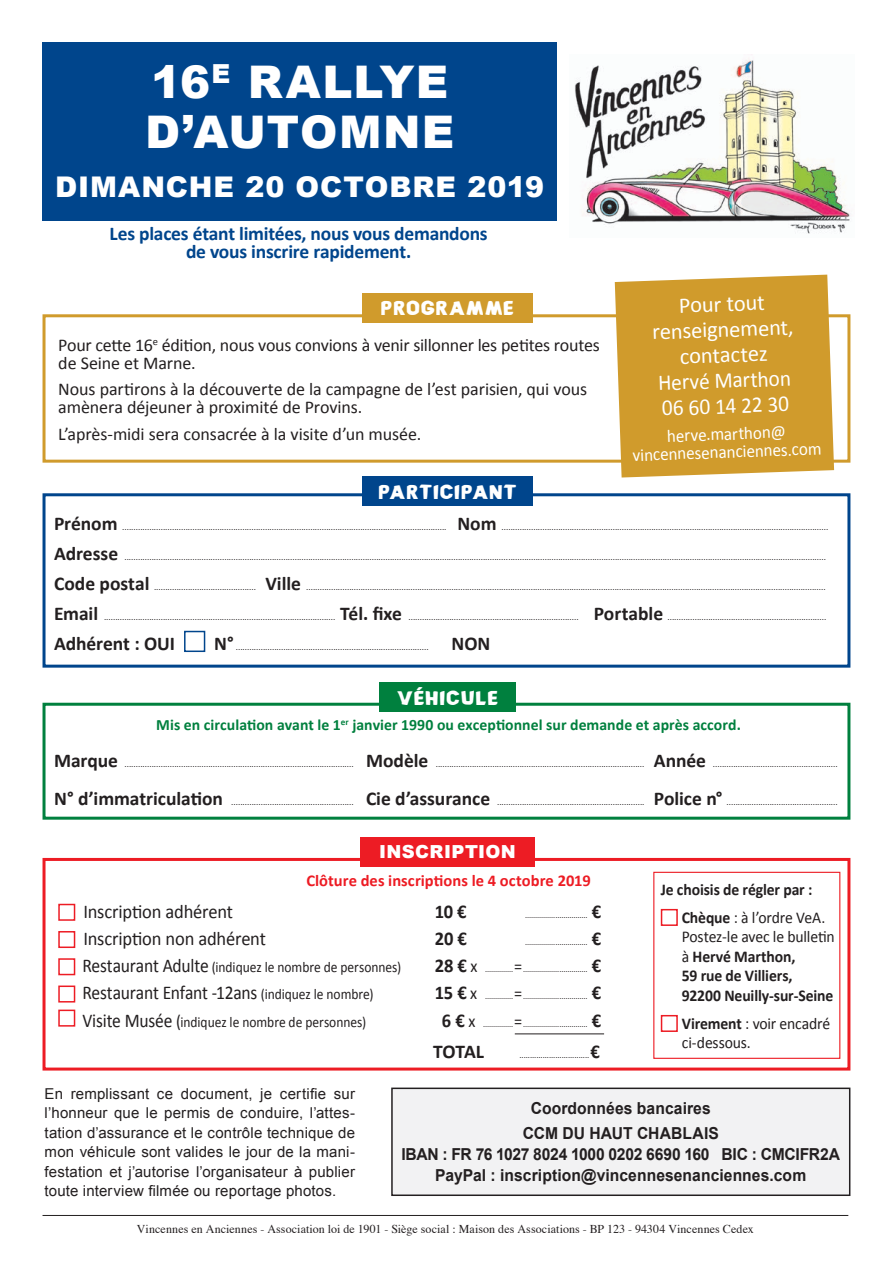
<style>
.page{position:relative;width:893px;height:1263px;background:#fff}
.page>*{position:absolute;margin:0;border:0;box-sizing:border-box;transform-origin:0 0}
.t1{font:900 45px/49.5px "Arial";letter-spacing:.025em;color:#fff}
.t2{font:900 28.5px "Arial";letter-spacing:.03em;color:#fff}
.t3{font:22.5px/25.5px "Calibri";color:#fff;text-align:center}
.t4{font:22.5px "Bronic";letter-spacing:.015em;color:#fff;scale:1.2 1}
.t5{font:700 19.5px/18px "Calibri";letter-spacing:-.01em;color:#00458c;text-align:center}
.t6{font:19.5px "Calibri";letter-spacing:-.015em;color:#231f20;scale:.95 1}
.t7{font:19.5px "Calibri";letter-spacing:-.015em;color:#231f20;scale:.9 1}
.t8{font:700 19.5px "Calibri";letter-spacing:-.005em;color:#231f20}
.t9{font:700 19.5px "Calibri";letter-spacing:-.005em;color:#231f20;scale:.95 1}
.t10{font:18px/18px "Calibri";letter-spacing:-.01em;color:#231f20}
.t11{font:18px/18px "Calibri";color:#fff;text-align:center;scale:.95 1}
.t12{font:900 18px "Arial";color:#fff}
.t13{font:700 16.5px/25.2px "Arial";color:#231f20;text-align:center;scale:.95 1}
.t14{font:700 16.5px/19.5px "Calibri";letter-spacing:-.01em;color:#231f20;scale:.95 1}
.t15{font:700 16.5px "Calibri";letter-spacing:.005em;color:#ed1c24}
.t16{font:16.5px/19.5px "Calibri";letter-spacing:-.01em;color:#231f20;scale:.95 1}
.t17{font:700 15.75px "Calibri";letter-spacing:.005em;color:#00803e}
.t18{font:15px/19.5px "Arial";letter-spacing:.015em;color:#231f20;text-align:justify}
.t19{font:15px "Calibri";color:#231f20;scale:.9 1}
.t20{font:12px "Times";letter-spacing:.005em;color:#231f20}
.t21{font:9px "Calibri";color:#231f20}
.t22{font:9px "Calibri";color:#231f20;scale:.9 1}
.t23{font:9px "Calibri";color:#231f20;scale:.95 1}
.s1{font-weight:700;font-size:19.5px}
.s2{font-size:19.5px}
.s3{font-size:18px}
.s4{font-size:15px}
.s5{font-weight:400}
.s6{font-weight:700}
</style>
<div class="page">
<hr style="left:43px;top:1215px;width:805px;height:1px;background:#231f20">
<img style="left:574px;top:60px;width:276px;height:174px">
<div style="left:43px;top:703px;width:807px;height:117px;border:3px solid #00803e"></div>
<div style="left:184px;top:631px;width:21px;height:21px;border:2px solid #00458c"></div>
<div style="left:43px;top:493px;width:807px;height:175px;border:3px solid #00458c"></div>
<div style="left:43px;top:314px;width:807px;height:149px;border:3px solid #d09b2c"></div>
<div style="left:43px;top:43px;width:514px;height:178px;background:#00458c"></div>
<div style="left:58px;top:904px;width:17px;height:17px;border:2px solid #ed1c24"></div>
<div style="left:58px;top:931px;width:17px;height:17px;border:2px solid #ed1c24"></div>
<div style="left:58px;top:958px;width:17px;height:17px;border:2px solid #ed1c24"></div>
<div style="left:58px;top:985px;width:17px;height:17px;border:2px solid #ed1c24"></div>
<div style="left:58px;top:1009px;width:17px;height:17px;border:2px solid #ed1c24"></div>
<div style="left:43px;top:858px;width:807px;height:212px;border:3px solid #ed1c24"></div>
<div style="left:661px;top:909px;width:17px;height:17px;border:2px solid #ed1c24"></div>
<div style="left:661px;top:1015px;width:17px;height:17px;border:2px solid #ed1c24"></div>
<div style="left:653px;top:872px;width:187px;height:187px;border:1px solid #ed1c24"></div>
<div style="left:360px;top:837px;width:175px;height:29px;background:#ed1c24"></div>
<div style="left:392px;top:1088px;width:458px;height:107px;background:#f2f2f3"></div>
<div style="left:391px;top:1087px;width:459px;height:109px;border:2px solid #231f20"></div>
<hr style="left:515px;top:1033px;width:89px;height:1px;background:#231f20">
<div style="left:362px;top:293px;width:171px;height:30px;background:#d09b2c"></div>
<div style="left:379px;top:682px;width:137px;height:30px;background:#00803e"></div>
<div style="left:362px;top:476px;width:171px;height:30px;background:#00458c"></div>
<div style="left:615px;top:275px;width:219px;height:202px;background:#d09b2c"></div>
<h1 class="t1" style="left:145px;top:56px;width:311px">16<sup>E</sup> RALLYE<br>D’AUTOMNE</h1>
<h2 class="t2" style="left:55px;top:167px;width:491px">DIMANCHE 20 OCTOBRE 2019</h2>
<h3 class="t5" style="left:110px;top:223px;width:380px">Les places étant limitées, nous vous demandons de vous inscrire rapidement.</h3>
<h3 class="t4" style="left:381px;top:295px;width:113px">PROGRAMME</h3>
<h3 class="t10" style="left:58px;top:335px;width:543px">Pour cette 16<sup>e</sup> édition, nous vous convions à venir sillonner les petites routes de Seine et Marne.</h3>
<h3 class="t10" style="left:58px;top:379px;width:530px">Nous partirons à la découverte de la campagne de l’est parisien, qui vous amènera déjeuner à proximité de Provins.</h3>
<h3 class="t10" style="left:58px;top:424px;width:364px">L’après-midi sera consacrée à la visite d’un musée.</h3>
<h3 class="t4" style="left:378px;top:479px;width:117px">PARTICIPANT</h3>
<h3 class="t3" style="left:651px;top:292px;width:143px;rotate:-2deg">Pour tout renseignement, contactez<br>Hervé Marthon<br>06 60 14 22 30</h3>
<h3 class="t11" style="left:632px;top:427px;width:200px;rotate:-2deg">herve.marthon@ vincennesenanciennes.com</h3>
<p class="t21" style="left:54px;top:521px;width:776px"><span class="s1">Prénom</span> ............................................................................................................................................... <span class="s1">Nom</span> ................................................................................................................................................</p>
<p class="t21" style="left:54px;top:551px;width:773px"><span class="s1">Adresse</span> .....................................................................................................................................................................................................................................................................................................................</p>
<p class="t21" style="left:54px;top:581px;width:773px"><span class="s1">Code postal</span> ............................................. <span class="s1">Ville</span> .....................................................................................................................................................................................................................................</p>
<p class="t21" style="left:54px;top:611px;width:774px"><span class="s1">Email</span> ...................................................................................................... <span class="s1">Tél. fixe</span> ........................................................................... <span class="s1">Portable</span> ......................................................................</p>
<h3 class="t8" style="left:54px;top:631px;width:123px">Adhérent : OUI</h3>
<p class="t21" style="left:214px;top:641px;width:278px"><span class="s1">N°</span> ..................................................................................... <span class="s1">NON</span></p>
<h3 class="t4" style="left:397px;top:685px;width:86px">VÉHICULE</h3>
<h3 class="t17" style="left:156px;top:715px;width:586px">Mis en circulation avant le 1<sup>er</sup> janvier 1990 ou exceptionnel sur demande et après accord.</h3>
<p class="t21" style="left:54px;top:758px;width:785px"><span class="s1">Marque</span> ..................................................................................................... <span class="s1">Modèle</span> ............................................................................................ <span class="s1">Année</span> .......................................................</p>
<p class="t21" style="left:54px;top:797px;width:785px"><span class="s1">N° d’immatriculation</span> ...................................................... <span class="s1">Cie d’assurance</span> ................................................................. <span class="s1">Police n°</span> .................................................</p>
<h3 class="t12" style="left:379px;top:838px;width:100px">INSCRIPTION</h3>
<h3 class="t15" style="left:306px;top:870px;width:286px">Clôture des inscriptions le 4 octobre 2019</h3>
<h3 class="t6" style="left:83px;top:899px;width:159px">Inscription adhérent</h3>
<h3 class="t9" style="left:435px;top:899px;width:35px">10 €</h3>
<p class="t22" style="left:525px;top:909px;width:86px">............................... <span class="s1">€</span></p>
<h3 class="t6" style="left:83px;top:926px;width:194px">Inscription non adhérent</h3>
<h3 class="t9" style="left:435px;top:926px;width:35px">20 €</h3>
<p class="t22" style="left:525px;top:936px;width:86px">............................... <span class="s1">€</span></p>
<h3 class="t19" style="left:82px;top:958px;width:356px"><span class="s2">Restaurant Adulte</span> (indiquez le nombre de personnes)</h3>
<p class="t22" style="left:435px;top:963px;width:187px"><span class="s1">28 €</span> <span class="s3">x</span> ..............<span class="s3">=</span>................................ <span class="s1">€</span></p>
<h3 class="t7" style="left:82px;top:981px;width:325px">Restaurant Enfant -12ans <span class="s4">(indiquez le nombre)</span></h3>
<p class="t22" style="left:435px;top:991px;width:187px"><span class="s1">15 €</span> <span class="s3">x</span> ..............<span class="s3">=</span>................................ <span class="s1">€</span></p>
<h3 class="t19" style="left:82px;top:1012px;width:317px"><span class="s2">Visite Musée</span> <span class="s3">(</span>indiquez le nombre de personnes)</h3>
<p class="t22" style="left:442px;top:1018px;width:179px"><span class="s1">6 €</span> <span class="s3">x</span> ...............<span class="s3">=</span>................................ <span class="s1">€</span></p>
<h3 class="t8" style="left:433px;top:1039px;width:52px">TOTAL</h3>
<p class="t23" style="left:519px;top:1049px;width:86px">.................................<span class="s1">€</span></p>
<h3 class="t14" style="left:682px;top:874px;width:153px;line-height:28px;text-indent:-21px">Je choisis de régler par :<br>Chèque <span class="s5">: à l’ordre VeA.</span></h3>
<h3 class="t14" style="left:682px;top:926px;width:163px"><span class="s5">Postez-le avec le bulletin à</span> Hervé Marthon,<br>59 rue de Villiers,<br>92200 Neuilly-sur-Seine</h3>
<h3 class="t16" style="left:682px;top:1013px;width:158px"><span class="s6">Virement</span> : voir encadré ci-dessous.</h3>
<p class="t18" style="left:45px;top:1084px;width:312px">En remplissant ce document, je certifie sur l’honneur que le permis de conduire, l’attes&shy;tation d’assurance et le contrôle technique de mon véhicule sont valides le jour de la mani&shy;festation et j’autorise l’organisateur à publier toute interview filmée ou reportage photos.</p>
<h3 class="t13" style="left:523px;top:1096px;width:208px">Coordonnées bancaires<br>CCM DU HAUT CHABLAIS</h3>
<h3 class="t13" style="left:401px;top:1145px;width:463px;line-height:21px">IBAN : FR 76 1027 8024 1000 0202 6690 160 BIC : CMCIFR2A<br>PayPal : inscription@vincennesenanciennes.com</h3>
<h3 class="t20" style="left:137px;top:1217px;width:618px">Vincennes en Anciennes - Association loi de 1901 - Siège social : Maison des Associations - BP 123 - 94304 Vincennes Cedex</h3>
</div>
